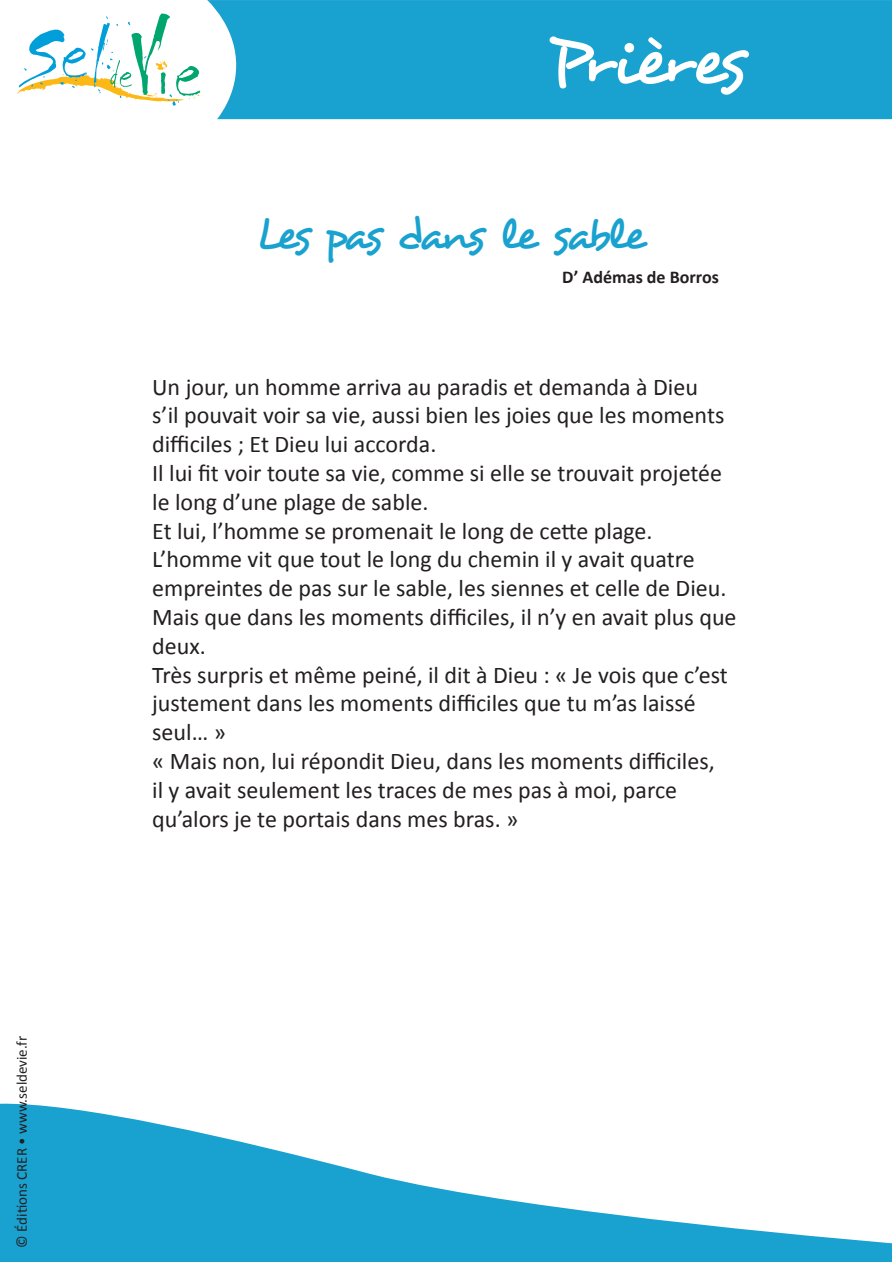
<style>
.page{position:relative;width:892px;height:1262px;background:#fff}
.page>*{position:absolute;margin:0;border:0;box-sizing:border-box;transform-origin:0 0}
.t1{font:72px "Desyrel";letter-spacing:-.07em;color:#fff}
.t2{font:45px "Desyrel";letter-spacing:-.095em;color:#19a2cf}
.t3{font:24px/28.8px "Calibri";color:#231f20}
.t4{font:700 18px "Calibri";color:#231f20}
.t5{font:15px "Calibri";color:#231f20}
</style>
<div class="page">
<svg style="left:0;top:1103px;width:891px;height:159px;fill:#19a2cf"></svg>
<div style="left:236px;top:0;width:655px;height:119px;background:#19a2cf"></div>
<svg style="left:17px;top:0;width:219px;height:120px"></svg>
<p class="t5" style="left:12px;top:1247px;width:213px;rotate:-90deg">© Éditions CRER • www.seldevie.fr</p>
<h1 class="t1" style="left:548px;top:16px;width:198px">Prières</h1>
<h2 class="t2" style="left:256px;top:207px;width:390px">Les pas dans le sable</h2>
<p class="t4" style="left:562px;top:265px;width:158px">D’ Adémas de Borros</p>
<p class="t3" style="left:152px;top:372px;width:585px">Un jour, un homme arriva au paradis et demanda à Dieu<br>s’il pouvait voir sa vie, aussi bien les joies que les moments difficiles ; Et Dieu lui accorda.<br>Il lui fit voir toute sa vie, comme si elle se trouvait projetée le long d’une plage de sable.<br>Et lui, l’homme se promenait le long de cette plage.<br>L’homme vit que tout le long du chemin il y avait quatre empreintes de pas sur le sable, les siennes et celle de Dieu.<br>Mais que dans les moments difficiles, il n’y en avait plus que deux.<br>Très surpris et même peiné, il dit à Dieu : « Je vois que c’est justement dans les moments difficiles que tu m’as laissé seul… »<br>« Mais non, lui répondit Dieu, dans les moments difficiles,<br>il y avait seulement les traces de mes pas à moi, parce qu’alors je te portais dans mes bras. »</p>
</div>
